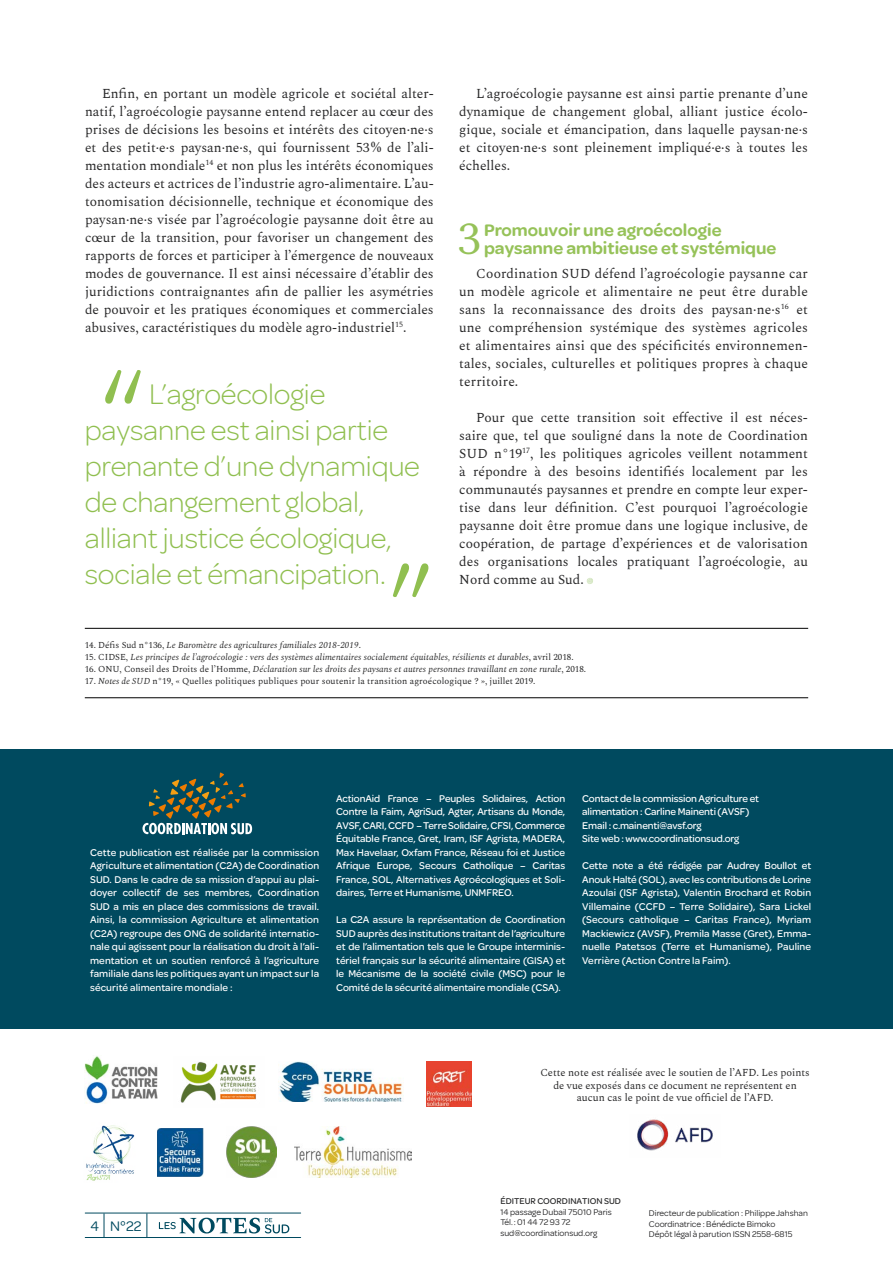
<style>
.page{position:relative;width:893px;height:1263px;background:#fff}
.page>*{position:absolute;margin:0;border:0;box-sizing:border-box;transform-origin:0 0}
.t1{font:45.3px "Spectral";color:#96c259}
.t2{font:300 30px/36px "Omnes";letter-spacing:-.005em;color:#90bf50}
.t3{font:600 18px/18px "Omnes";color:#96c259}
.t4{font:15px "Omnes";color:#004a5f}
.t5{font:13.5px/18px "Spectral";color:#282829;text-align:justify}
.t6{font:500 10.5px/13.5px "Omnes";color:#fff;text-align:justify}
.t7{font:10.5px/12.6px "Spectral";color:#282829;text-align:center}
.t8{font:italic 9px "Spectral";letter-spacing:.01em;color:#282829}
.t9{font:9px/10.5px "Omnes";color:#282829}
.t10{font:9px "Spectral";letter-spacing:.01em;color:#282829}
.t11{font:500 9px "Omnes";color:#282829}
.s1{font-style:normal}
.s2{font-style:italic}
</style>
<div class="page">
<hr style="left:85px;top:1213px;width:216px;height:1px;background:#004a5f">
<svg style="left:104px;top:1213px;width:1px;height:24px"></svg>
<svg style="left:147px;top:1213px;width:1px;height:24px"></svg>
<hr style="left:85px;top:1237px;width:216px;height:1px;background:#004a5f">
<svg style="left:159px;top:1218px;width:130px;height:15px"></svg>
<div style="left:0;top:749px;width:893px;height:280px;background:#004a5f"></div>
<svg style="left:142px;top:772px;width:110px;height:62px"></svg>
<img style="left:637px;top:1119px;width:76px;height:32px">
<img style="left:86px;top:1125px;width:49px;height:56px">
<img style="left:84px;top:1056px;width:74px;height:47px">
<img style="left:279px;top:1061px;width:124px;height:41px">
<img style="left:180px;top:1062px;width:76px;height:41px">
<img style="left:426px;top:1061px;width:46px;height:46px">
<img style="left:157px;top:1128px;width:46px;height:48px">
<img style="left:226px;top:1127px;width:51px;height:50px">
<img style="left:295px;top:1126px;width:116px;height:51px">
<hr style="left:85px;top:628px;width:723px;height:1px;background:#000">
<hr style="left:85px;top:697px;width:723px;height:1px;background:#000">
<svg style="left:105px;top:370px;width:36px;height:34px"></svg>
<svg style="left:393px;top:563px;width:35px;height:35px"></svg>
<svg style="left:587px;top:578px;width:6px;height:6px"></svg>
<p class="t5" style="left:85px;top:85px;width:350px;text-indent:17px">Enfin, en portant un modèle agricole et sociétal alter&shy;natif, l’agroécologie paysanne entend replacer au cœur des prises de décisions les besoins et intérêts des citoyen·ne·s et des petit·e·s paysan·ne·s, qui fournissent 53 % de l’ali&shy;mentation mondiale<sup>14</sup> et non plus les intérêts économiques des acteurs et actrices de l’industrie agro-alimentaire. L’au&shy;tonomisation décisionnelle, technique et économique des paysan·ne·s visée par l’agroécologie paysanne doit être au cœur de la transition, pour favoriser un changement des rapports de forces et participer à l’émergence de nouveaux modes de gouvernance. Il est ainsi nécessaire d’établir des juridictions contraignantes afin de pallier les asymétries de pouvoir et les pratiques économiques et commerciales abusives, caractéristiques du modèle agro-industriel<sup>15</sup>.</p>
<p class="t5" style="left:459px;top:85px;width:350px;text-indent:17px">L’agroécologie paysanne est ainsi partie prenante d’une dynamique de changement global, alliant justice écolo&shy;gique, sociale et émancipation, dans laquelle paysan·ne·s et citoyen·ne·s sont pleinement impliqué·e·s à toutes les échelles.</p>
<h1 class="t1" style="left:458px;top:206px;width:24px">3</h1>
<h3 class="t3" style="left:484px;top:220px;width:294px">Promouvoir une agroécologie paysanne ambitieuse et systémique</h3>
<p class="t5" style="left:459px;top:265px;width:350px;text-indent:17px">Coordination SUD défend l’agroécologie paysanne car un modèle agricole et alimentaire ne peut être durable sans la reconnaissance des droits des paysan·ne·s<sup>16</sup> et une compréhension systémique des systèmes agricoles et alimentaires ainsi que des spécificités environnemen&shy;tales, sociales, culturelles et politiques propres à chaque territoire.</p>
<p class="t5" style="left:459px;top:409px;width:350px;text-indent:17px">Pour que cette transition soit effective il est néces&shy;saire que, tel que souligné dans la note de Coordination SUD n°19<sup>17</sup>, les politiques agricoles veillent notamment à répondre à des besoins identifiés localement par les communautés paysannes et prendre en compte leur exper&shy;tise dans leur définition. C’est pourquoi l’agroécologie paysanne doit être promue dans une logique inclusive, de coopération, de partage d’expériences et de valorisation des organisations locales pratiquant l’agroécologie, au Nord comme au Sud.</p>
<h2 class="t2" style="left:85px;top:375px;width:337px;text-indent:64px">L’agroécologie paysanne est ainsi partie prenante d’une dynamique de changement global, alliant justice écologique, sociale et émancipation.</h2>
<p class="t8" style="left:85px;top:638px;width:278px"><span class="s1">14. Défis Sud n°136,</span> Le Baromètre des agricultures familiales 2018-2019<span class="s1">.</span></p>
<p class="t8" style="left:85px;top:650px;width:490px"><span class="s1">15. CIDSE,</span> Les principes de l’agroécologie : vers des systèmes alimentaires socialement équitables, résilients et durables<span class="s1">, avril 2018.</span></p>
<p class="t8" style="left:85px;top:662px;width:503px"><span class="s1">16. ONU, Conseil des Droits de l’Homme,</span> Déclaration sur les droits des paysans et autres personnes travaillant en zone rurale<span class="s1">, 2018.</span></p>
<p class="t10" style="left:85px;top:674px;width:452px">17. <span class="s2">Notes de SUD</span> n°19, « Quelles politiques publiques pour soutenir la transition agroécologique ? », juillet 2019.</p>
<p class="t6" style="left:90px;top:845px;width:231px">Cette publication est réalisée par la commission Agriculture et alimentation (C2A) de Coordination SUD. Dans le cadre de sa mission d’appui au plai&shy;doyer collectif de ses membres, Coordination SUD a mis en place des commissions de travail.<br>Ainsi, la commission Agriculture et alimentation (C2A) regroupe des ONG de solidarité internatio&shy;nale qui agissent pour la réalisation du droit à l’ali&shy;mentation et un soutien renforcé à l’agriculture familiale dans les politiques ayant un impact sur la sécurité alimentaire mondiale :</p>
<p class="t6" style="left:336px;top:791px;width:231px">ActionAid France – Peuples Solidaires, Action Contre la Faim, AgriSud, Agter, Artisans du Monde, AVSF, CARI, CCFD – Terre Solidaire, CFSI, Commerce Équitable France, Gret, Iram, ISF Agrista, MADERA, Max Havelaar, Oxfam France, Réseau foi et Justice Afrique Europe, Secours Catholique – Caritas France, SOL, Alternatives Agroécologiques et Soli&shy;daires, Terre et Humanisme, UNMFREO.</p>
<p class="t6" style="left:336px;top:912px;width:231px">La C2A assure la représentation de Coordination SUD auprès des institutions traitant de l’agriculture et de l’alimentation tels que le Groupe interminis&shy;tériel français sur la sécurité alimentaire (GISA) et le Mécanisme de la société civile (MSC) pour le Comité de la sécurité alimentaire mondiale (CSA).</p>
<p class="t6" style="left:582px;top:791px;width:178px;text-align:left">Contact de la commission Agriculture et alimentation : Carline Mainenti (AVSF)<br>Email : c.mainenti@avsf.org<br>Site web : www.coordinationsud.org</p>
<p class="t6" style="left:582px;top:858px;width:231px">Cette note a été rédigée par Audrey Boullot et Anouk Halté (SOL), avec les contributions de Lorine Azoulai (ISF Agrista), Valentin Brochard et Robin Villemaine (CCFD – Terre Solidaire), Sara Lickel (Secours catholique – Caritas France), Myriam Mackiewicz (AVSF), Premila Masse (Gret), Emma&shy;nuelle Patetsos (Terre et Humanisme), Pauline Verrière (Action Contre la Faim).</p>
<p class="t7" style="left:540px;top:1067px;width:271px">Cette note est réalisée avec le soutien de l’AFD. Les points de vue exposés dans ce document ne représentent en aucun cas le point de vue officiel de l’AFD.</p>
<p class="t4" style="left:90px;top:1216px;width:53px">4 N°22</p>
<p class="t11" style="left:500px;top:1195px;width:122px">ÉDITEUR COORDINATION SUD</p>
<p class="t9" style="left:500px;top:1206px;width:113px">14 passage Dubail 75010 Paris<br>Tél. : 01 44 72 93 72 sud@coordinationsud.org</p>
<p class="t9" style="left:649px;top:1207px;width:161px">Directeur de publication : Philippe Jahshan<br>Coordinatrice : Bénédicte Bimoko<br>Dépôt légal à parution ISSN 2558-6815</p>
</div>
